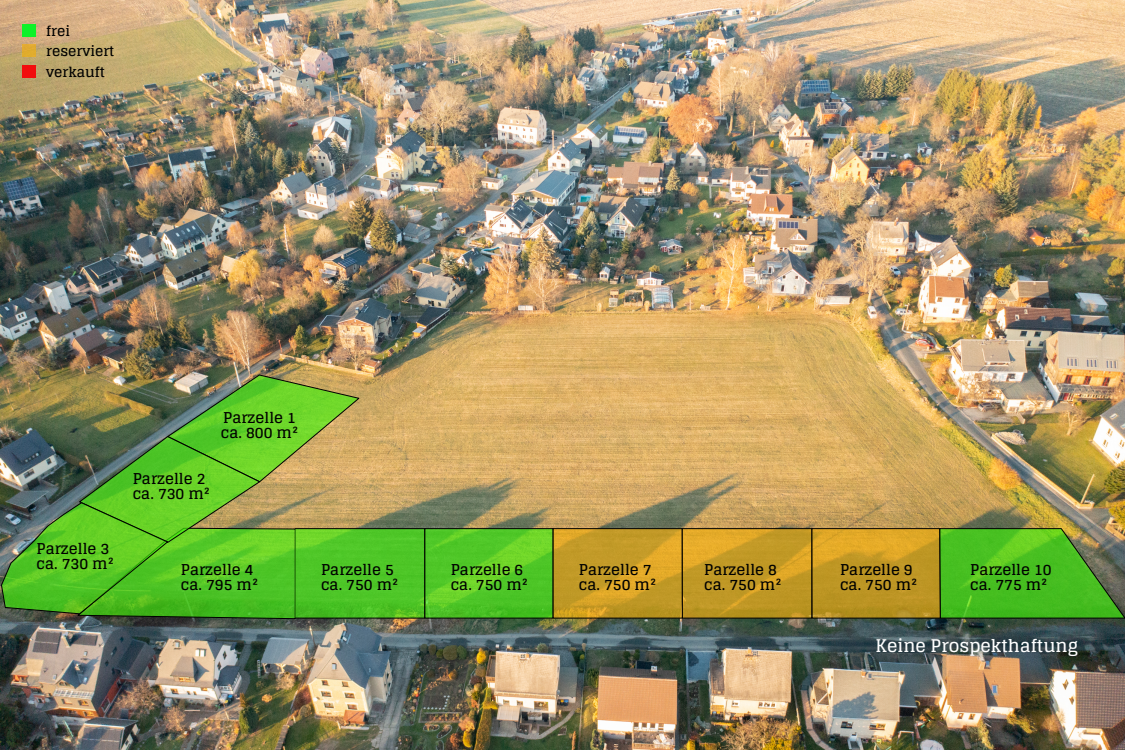
<style>
.page{position:relative;width:1125px;height:750px;background:#fff}
.page>*{position:absolute;margin:0;border:0;box-sizing:border-box;transform-origin:0 0}
.t1{font:700 17.5px "Glegoo";color:#fff}
.t2{font:700 15px/15px "Glegoo";color:#000}
.t3{font:700 13.88px "Glegoo";color:#000}
</style>
<div class="page">
<img style="left:0;top:0;width:1125px;height:750px">
<div style="left:295px;top:528px;width:130px;height:90px;background:#4ec627;border:1px solid #000"></div>
<div style="left:425px;top:528px;width:128px;height:90px;background:#43f20d;border:1px solid #000;opacity:.66"></div>
<div style="left:553px;top:528px;width:130px;height:90px;background:#f2af0d;border:1px solid #000;opacity:.66"></div>
<div style="left:682px;top:528px;width:130px;height:90px;background:#f2af0d;border:1px solid #000;opacity:.66"></div>
<svg style="left:812px;top:528px;width:313px;height:90px"></svg>
<img style="left:1px;top:374px;width:359px;height:245px">
<div style="left:22px;top:24px;width:13px;height:13px;background:#0df228"></div>
<div style="left:22px;top:45px;width:13px;height:12px;background:#e0ab2e"></div>
<div style="left:22px;top:65px;width:13px;height:13px;background:#f20d0d"></div>
<p class="t3" style="left:46px;top:23px;width:25px">frei</p>
<p class="t3" style="left:46px;top:64px;width:60px">verkauft</p>
<p class="t3" style="left:46px;top:43px;width:70px">reserviert</p>
<p class="t2" style="left:37px;top:541px;width:79px">Parzelle 3 ca. 730 m²</p>
<p class="t2" style="left:221px;top:410px;width:79px">Parzelle 1 ca. 800 m²</p>
<p class="t2" style="left:133px;top:471px;width:79px">Parzelle 2 ca. 730 m²</p>
<p class="t2" style="left:181px;top:562px;width:79px">Parzelle 4 ca. 795 m²</p>
<p class="t2" style="left:321px;top:562px;width:79px">Parzelle 5 ca. 750 m²</p>
<p class="t2" style="left:451px;top:562px;width:79px">Parzelle 6 ca. 750 m²</p>
<p class="t2" style="left:579px;top:562px;width:79px">Parzelle 7 ca. 750 m²</p>
<p class="t2" style="left:704px;top:562px;width:79px">Parzelle 8 ca. 750 m²</p>
<p class="t2" style="left:840px;top:562px;width:79px">Parzelle 9 ca. 750 m²</p>
<p class="t2" style="left:970px;top:562px;width:83px">Parzelle 10 ca. 775 m²</p>
<p class="t1" style="left:876px;top:635px;width:204px">Keine Prospekthaftung</p>
</div>
